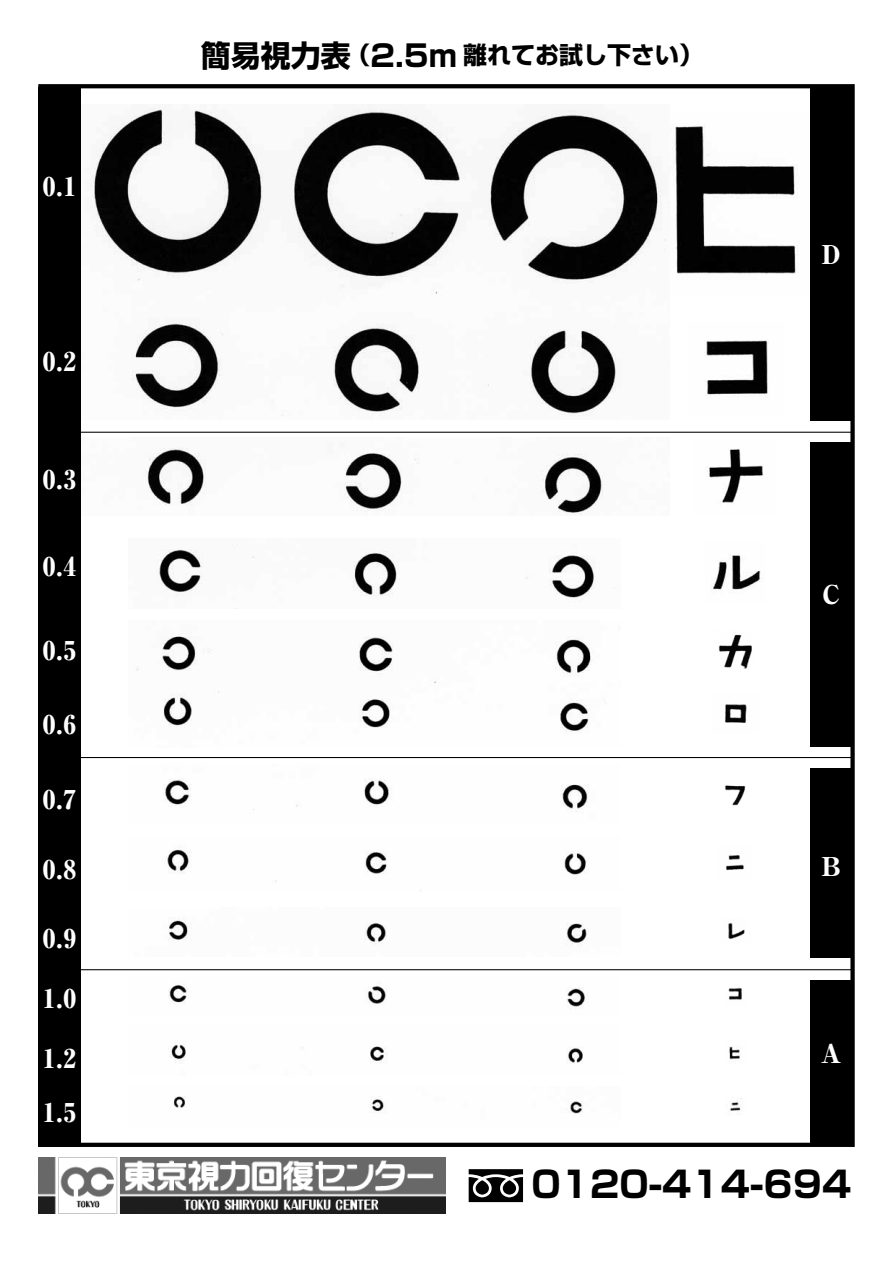
<style>
.page{position:relative;width:893px;height:1263px;background:#fff}
.page>*{position:absolute;margin:0;border:0;box-sizing:border-box;transform-origin:0 0}
.t1{font:700 36px "Shin Go Pro";color:#000}
.t2{font:700 30px "Shin Go Pro";color:#000}
.t3{font:800 expanded 25.5px/54px "Ryumin Pro";color:#fff}
.t4{font:700 24px "Shin Go Pro";color:#000}
</style>
<div class="page">
<svg style="left:469px;top:1169px;width:54px;height:33px"></svg>
<hr style="left:61px;top:432px;width:791px;height:1px;background:#000">
<hr style="left:63px;top:757px;width:791px;height:1px;background:#000">
<img style="left:38px;top:1157px;width:408px;height:57px">
<hr style="left:62px;top:969px;width:791px;height:1px;background:#000">
<img style="left:669px;top:126px;width:129px;height:148px">
<img style="left:90px;top:109px;width:579px;height:307px">
<img style="left:158px;top:549px;width:457px;height:60px">
<img style="left:136px;top:628px;width:483px;height:105px">
<img style="left:164px;top:779px;width:425px;height:33px">
<img style="left:166px;top:849px;width:420px;height:33px">
<img style="left:169px;top:919px;width:420px;height:26px">
<img style="left:168px;top:984px;width:420px;height:23px">
<img style="left:169px;top:1044px;width:414px;height:19px">
<img style="left:174px;top:1096px;width:409px;height:18px">
<img style="left:145px;top:448px;width:459px;height:67px">
<div style="left:810px;top:87px;width:43px;height:333px;background:#000"></div>
<div style="left:810px;top:442px;width:43px;height:304px;background:#000"></div>
<div style="left:810px;top:768px;width:43px;height:190px;background:#000"></div>
<div style="left:810px;top:980px;width:43px;height:163px;background:#000"></div>
<div style="left:38px;top:87px;width:43px;height:1059px;background:#000"></div>
<img style="left:706px;top:340px;width:62px;height:55px">
<img style="left:706px;top:449px;width:57px;height:54px">
<img style="left:712px;top:555px;width:49px;height:35px">
<img style="left:718px;top:634px;width:34px;height:35px">
<img style="left:725px;top:704px;width:22px;height:19px">
<img style="left:725px;top:785px;width:21px;height:21px">
<img style="left:726px;top:855px;width:18px;height:16px">
<img style="left:728px;top:923px;width:17px;height:16px">
<img style="left:728px;top:987px;width:14px;height:13px">
<img style="left:729px;top:1046px;width:11px;height:14px">
<img style="left:729px;top:1098px;width:13px;height:13px">
<p class="t3" style="left:43px;top:158px;width:35px">0.1</p>
<p class="t3" style="left:43px;top:332px;width:35px">0.2</p>
<p class="t3" style="left:43px;top:451px;width:35px">0.3</p>
<p class="t3" style="left:43px;top:538px;width:35px">0.4</p>
<p class="t3" style="left:43px;top:622px;width:35px">0.5</p>
<p class="t3" style="left:43px;top:695px;width:35px">0.6</p>
<p class="t3" style="left:43px;top:770px;width:35px">0.7</p>
<p class="t3" style="left:43px;top:841px;width:35px">0.8</p>
<p class="t3" style="left:43px;top:910px;width:35px">0.9</p>
<p class="t3" style="left:43px;top:970px;width:35px">1.0</p>
<p class="t3" style="left:43px;top:1030px;width:35px">1.2<br>1.5</p>
<p class="t2" style="left:201px;top:31px;width:151px">簡易視力表</p>
<p class="t2" style="left:370px;top:31px;width:88px">2.5m</p>
<p class="t4" style="left:346px;top:36px;width:25px">（</p>
<p class="t4" style="left:463px;top:36px;width:241px">離れてお試し下さい(</p>
<p class="t3" style="left:822px;top:226px;width:21px">D</p>
<p class="t3" style="left:823px;top:566px;width:19px">C</p>
<p class="t3" style="left:822px;top:838px;width:21px">B</p>
<p class="t3" style="left:821px;top:1024px;width:22px">A</p>
<h1 class="t1" style="left:531px;top:1155px;width:322px">0120-414-694</h1>
</div>
